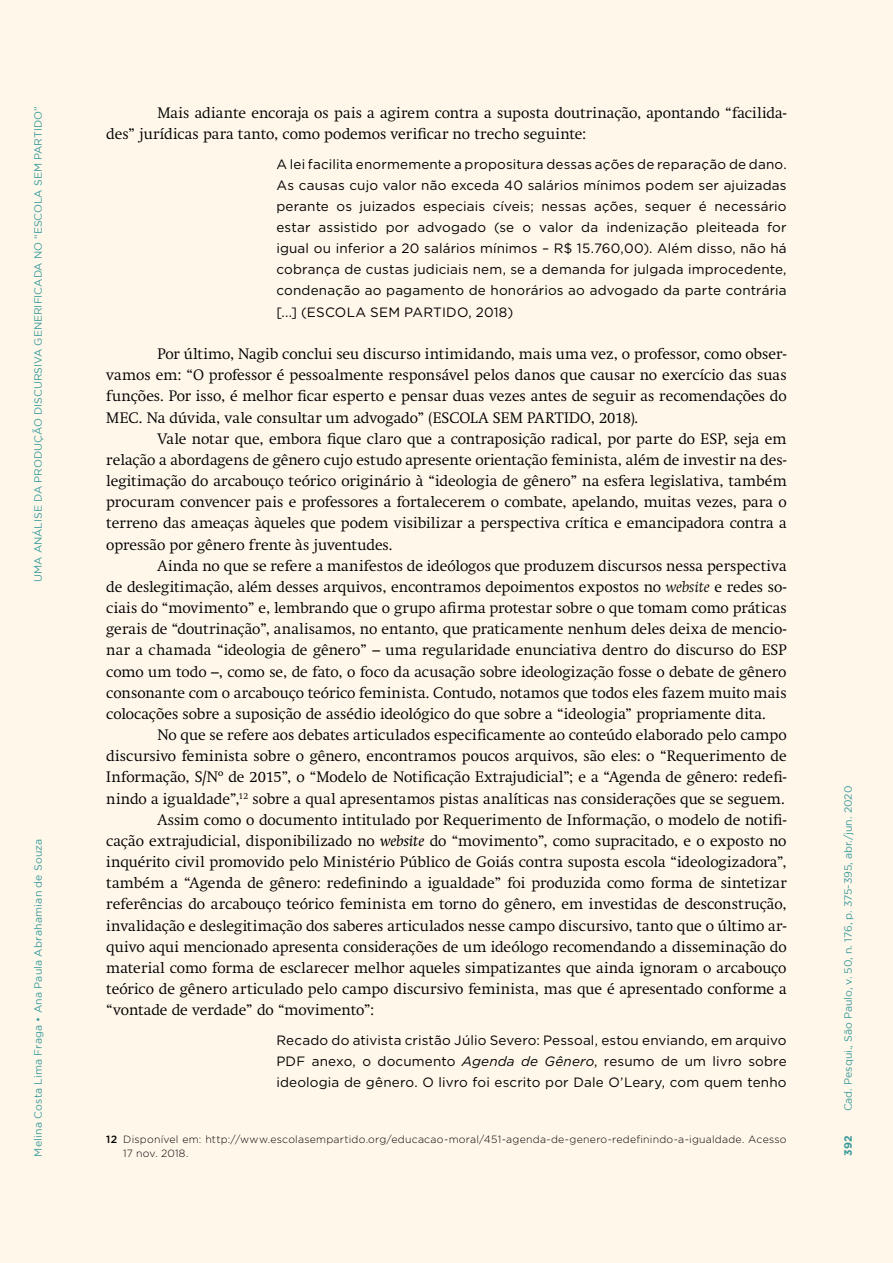
<style>
.page{position:relative;width:893px;height:1263px;background:#fff7ea}
.page>*{position:absolute;margin:0;border:0;box-sizing:border-box;transform-origin:0 0}
.t1{font:300 15px/21.1px "Swift";color:#000;text-align:justify}
.t2{font:13.5px/21.1px "Gotham HTF";letter-spacing:.01em;color:#000;text-align:justify}
.t3{font:300 10.5px/13.5px "Gotham HTF";letter-spacing:.025em;color:#000}
.t4{font:10.5px "Gotham";color:#389fa9}
.t5{font:10.5px "Gotham";letter-spacing:.025em;color:#389fa9}
.t6{font:700 10.5px "Gotham";color:#389fa9}
.s1{font-style:italic}
.s2{font-weight:400;font-style:italic}
.s3{font-weight:500}
</style>
<div class="page">
<p class="t4" style="left:32px;top:582px;width:477px;rotate:-90deg">UMA ANÁLISE DA PRODUÇÃO DISCURSIVA GENERIFICADA NO “ESCOLA SEM PARTIDO”</p>
<p class="t5" style="left:32px;top:1157px;width:320px;rotate:-90deg">Melina Costa Lima Fraga • Ana Paula Abrahamian de Souza</p>
<p class="t1" style="left:106px;top:102px;width:682px;text-indent:51px">Mais adiante encoraja os pais a agirem contra a suposta doutrinação, apontando “facilida&shy;des” jurídicas para tanto, como podemos verificar no trecho seguinte:</p>
<p class="t2" style="left:276px;top:153px;width:512px">A lei facilita enormemente a propositura dessas ações de reparação de dano.<br>As causas cujo valor não exceda 40 salários mínimos podem ser ajuizadas perante os juizados especiais cíveis; nessas ações, sequer é necessário estar assistido por advogado (se o valor da indenização pleiteada for igual ou inferior a 20 salários mínimos – R$ 15.760,00). Além disso, não há cobrança de custas judiciais nem, se a demanda for julgada improcedente, condenação ao pagamento de honorários ao advogado da parte contrária [...] (ESCOLA SEM PARTIDO, 2018)</p>
<p class="t1" style="left:106px;top:343px;width:682px;text-indent:51px">Por último, Nagib conclui seu discurso intimidando, mais uma vez, o professor, como obser&shy;vamos em: “O professor é pessoalmente responsável pelos danos que causar no exercício das suas funções. Por isso, é melhor ficar esperto e pensar duas vezes antes de seguir as recomendações do MEC. Na dúvida, vale consultar um advogado” (ESCOLA SEM PARTIDO, 2018).</p>
<p class="t1" style="left:106px;top:428px;width:682px;text-indent:51px">Vale notar que, embora fique claro que a contraposição radical, por parte do ESP, seja em relação a abordagens de gênero cujo estudo apresente orientação feminista, além de investir na des&shy;legitimação do arcabouço teórico originário à “ideologia de gênero” na esfera legislativa, também procuram convencer pais e professores a fortalecerem o combate, apelando, muitas vezes, para o terreno das ameaças àqueles que podem visibilizar a perspectiva crítica e emancipadora contra a opressão por gênero frente às juventudes.</p>
<p class="t1" style="left:106px;top:555px;width:682px;text-indent:51px">Ainda no que se refere a manifestos de ideólogos que produzem discursos nessa perspectiva de deslegitimação, além desses arquivos, encontramos depoimentos expostos no <span class="s1">website</span> e redes so&shy;ciais do “movimento” e, lembrando que o grupo afirma protestar sobre o que tomam como práticas gerais de “doutrinação”, analisamos, no entanto, que praticamente nenhum deles deixa de mencio&shy;nar a chamada “ideologia de gênero” – uma regularidade enunciativa dentro do discurso do ESP como um todo –, como se, de fato, o foco da acusação sobre ideologização fosse o debate de gênero consonante com o arcabouço teórico feminista. Contudo, notamos que todos eles fazem muito mais colocações sobre a suposição de assédio ideológico do que sobre a “ideologia” propriamente dita.</p>
<p class="t1" style="left:157px;top:724px;width:631px">No que se refere aos debates articulados especificamente ao conteúdo elaborado pelo campo</p>
<p class="t1" style="left:106px;top:746px;width:682px">discursivo feminista sobre o gênero, encontramos poucos arquivos, são eles: o “Requerimento de</p>
<p class="t1" style="left:106px;top:767px;width:682px">Informação, S/Nº de 2015”, o “Modelo de Notificação Extrajudicial”; e a “Agenda de gênero: redefi-</p>
<p class="t1" style="left:106px;top:788px;width:680px">nindo a igualdade”,<sup>12</sup> sobre a qual apresentamos pistas analíticas nas considerações que se seguem.</p>
<p class="t1" style="left:157px;top:809px;width:631px">Assim como o documento intitulado por Requerimento de Informação, o modelo de notifi-</p>
<p class="t1" style="left:106px;top:830px;width:682px">cação extrajudicial, disponibilizado no <span class="s2">website</span> do “movimento”, como supracitado, e o exposto no</p>
<p class="t1" style="left:106px;top:851px;width:682px">inquérito civil promovido pelo Ministério Público de Goiás contra suposta escola “ideologizadora”,</p>
<p class="t1" style="left:106px;top:872px;width:682px">também a “Agenda de gênero: redefinindo a igualdade” foi produzida como forma de sintetizar</p>
<p class="t1" style="left:106px;top:894px;width:682px">referências do arcabouço teórico feminista em torno do gênero, em investidas de desconstrução,</p>
<p class="t1" style="left:106px;top:915px;width:682px">invalidação e deslegitimação dos saberes articulados nesse campo discursivo, tanto que o último ar-</p>
<p class="t1" style="left:106px;top:936px;width:682px">quivo aqui mencionado apresenta considerações de um ideólogo recomendando a disseminação do</p>
<p class="t1" style="left:106px;top:957px;width:682px">material como forma de esclarecer melhor aqueles simpatizantes que ainda ignoram o arcabouço</p>
<p class="t1" style="left:106px;top:978px;width:682px">teórico de gênero articulado pelo campo discursivo feminista, mas que é apresentado conforme a</p>
<p class="t1" style="left:106px;top:999px;width:269px">“vontade de verdade” do “movimento”:</p>
<p class="t2" style="left:276px;top:1029px;width:512px">Recado do ativista cristão Júlio Severo: Pessoal, estou enviando, em arquivo PDF anexo, o documento <span class="s1">Agenda de Gênero</span>, resumo de um livro sobre ideologia de gênero. O livro foi escrito por Dale O’Leary, com quem tenho</p>
<p class="t3" style="left:123px;top:1132px;width:665px;text-indent:-17px"><span class="s3">12</span> Disponível em: http://www.escolasempartido.org/educacao-moral/451-agenda-de-genero-redefinindo-a-igualdade. Acesso<br>17 nov. 2018.</p>
<p class="t4" style="left:842px;top:1111px;width:327px;rotate:-90deg">Cad. Pesqui., São Paulo, v. 50, n. 176, p. 375-395, abr./jun. 2020</p>
<p class="t6" style="left:842px;top:1155px;width:22px;rotate:-90deg">392</p>
</div>
